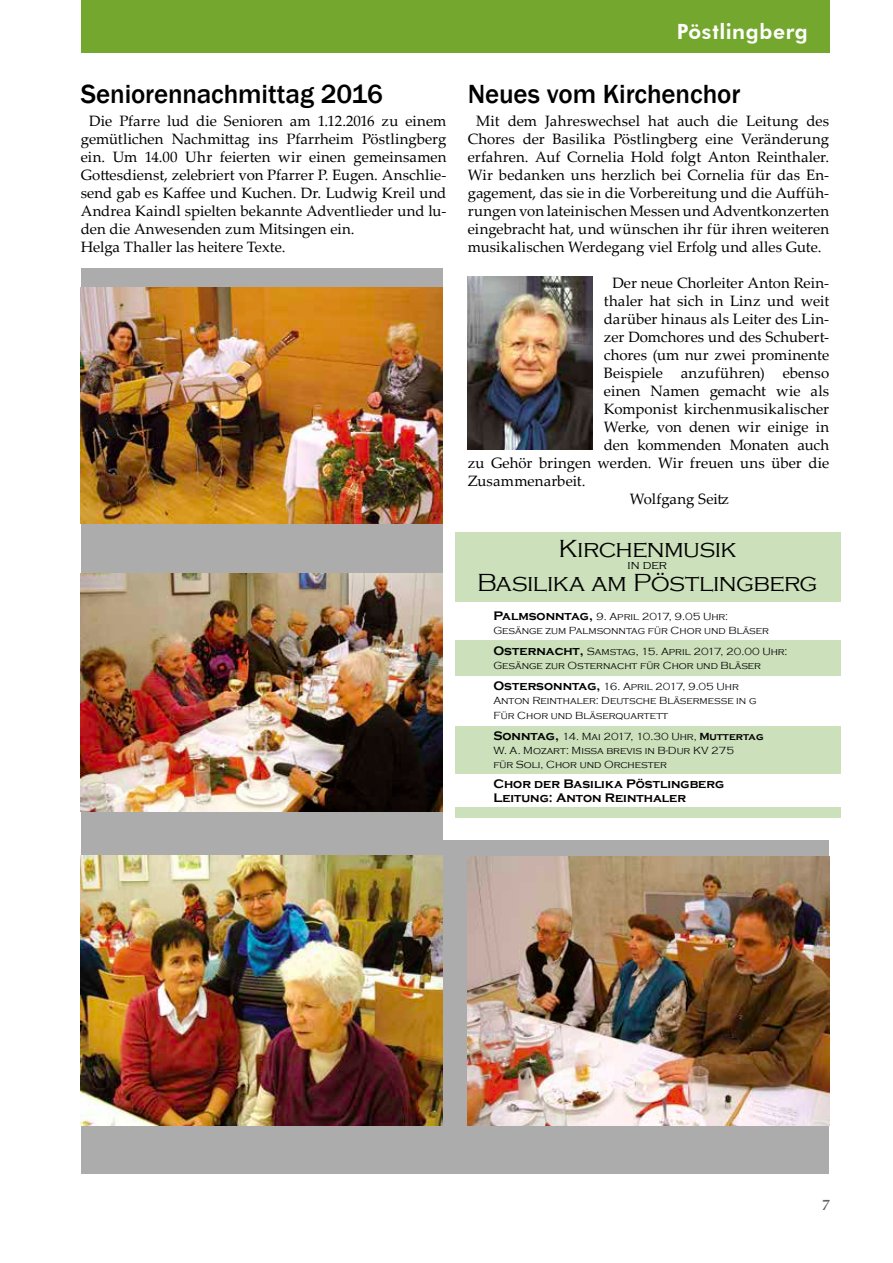
<style>
.page{position:relative;width:893px;height:1263px;background:#fff}
.page>*{position:absolute;margin:0;border:0;box-sizing:border-box;transform-origin:0 0}
.t1{font:500 27px "Franklin Gothic";letter-spacing:-.005em;color:#000}
.t2{font:300 25.5px/33.9px "Copperplate Gothic";letter-spacing:-.025em;color:#000;text-align:center}
.t3{font:800 21px "Futura BT";letter-spacing:.03em;color:#fff}
.t4{font:15px/18px "Palatino Linotype";color:#000;text-align:center}
.t5{font:italic 700 15px "Palatino Linotype";color:#636362}
.t6{font:700 12.75px/14.1px "Copperplate Gothic";color:#000}
.t7{font:300 12.75px "Copperplate Gothic";color:#000}
.t8{font:300 10.65px/14.1px "Copperplate Gothic";color:#000}
.s1{font-weight:700;font-size:12.75px}
.s2{font-weight:700}
</style>
<div class="page">
<div style="left:428px;top:840px;width:400px;height:334px;background:#acacac"></div>
<div style="left:81px;top:268px;width:361px;height:906px;background:#acacac"></div>
<div style="left:81px;top:0;width:748px;height:53px;background:#74a72d"></div>
<img style="left:468px;top:277px;width:124px;height:172px">
<img style="left:81px;top:287px;width:361px;height:237px">
<img style="left:81px;top:574px;width:361px;height:238px">
<img style="left:468px;top:856px;width:361px;height:269px">
<img style="left:81px;top:855px;width:361px;height:270px">
<div style="left:455px;top:532px;width:385px;height:69px;background:#cbe0bb"></div>
<div style="left:455px;top:726px;width:385px;height:48px;background:#cbe0bb"></div>
<div style="left:455px;top:640px;width:385px;height:36px;background:#cbe0bb"></div>
<div style="left:455px;top:807px;width:385px;height:11px;background:#cbe0bb"></div>
<h1 class="t1" style="left:81px;top:78px;width:304px">Seniorennachmittag 2016</h1>
<p class="t4" style="left:81px;top:111px;width:367px;text-align:left;text-indent:9px">Die Pfarre lud die Senioren am 1.12.2016 zu einem gemütlichen Nachmittag ins Pfarrheim Pöstlingberg ein. Um 14.00 Uhr feierten wir einen gemeinsamen Gottesdienst, zelebriert von Pfarrer P. Eugen. Anschlie&shy;send gab es Kaffee und Kuchen. Dr. Ludwig Kreil und Andrea Kaindl spielten bekannte Adventlieder und lu&shy;den die Anwesenden zum Mitsingen ein.<br>Helga Thaller las heitere Texte.</p>
<h3 class="t3" style="left:677px;top:19px;width:133px">Pöstlingberg</h3>
<h1 class="t1" style="left:468px;top:77px;width:274px">Neues vom Kirchenchor</h1>
<p class="t4" style="left:468px;top:111px;width:363px">Mit dem Jahreswechsel hat auch die Leitung des Chores der Basilika Pöstlingberg eine Veränderung erfahren. Auf Cornelia Hold folgt Anton Reinthaler.<br>Wir bedanken uns herzlich bei Cornelia für das En&shy;gagement, das sie in die Vorbereitung und die Auffüh&shy;rungen von lateinischen Messen und Adventkonzerten eingebracht hat, und wünschen ihr für ihren weiteren musikalischen Werdegang viel Erfolg und alles Gute.</p>
<p class="t4" style="left:612px;top:273px;width:218px">Der neue Chorleiter Anton Rein-</p>
<p class="t4" style="left:604px;top:291px;width:227px">thaler hat sich in Linz und weit</p>
<p class="t4" style="left:604px;top:309px;width:227px">darüber hinaus als Leiter des Lin-</p>
<p class="t4" style="left:604px;top:327px;width:227px">zer Domchores und des Schubert-</p>
<p class="t4" style="left:604px;top:345px;width:227px">chores (um nur zwei prominente</p>
<p class="t4" style="left:604px;top:363px;width:227px">Beispiele anzuführen) ebenso</p>
<p class="t4" style="left:604px;top:381px;width:227px">einen Namen gemacht wie als</p>
<p class="t4" style="left:604px;top:399px;width:227px">Komponist kirchenmusikalischer</p>
<p class="t4" style="left:604px;top:417px;width:227px">Werke, von denen wir einige in</p>
<p class="t4" style="left:604px;top:435px;width:227px">den kommenden Monaten auch</p>
<p class="t4" style="left:468px;top:453px;width:363px">zu Gehör bringen werden. Wir freuen uns über die</p>
<p class="t4" style="left:468px;top:471px;width:119px">Zusammenarbeit.</p>
<p class="t4" style="left:630px;top:489px;width:101px">Wolfgang Seitz</p>
<h2 class="t2" style="left:477px;top:532px;width:342px">Kirchenmusik<br>Basilika am Pöstlingberg</h2>
<p class="t7" style="left:628px;top:558px;width:41px">in der</p>
<p class="t8" style="left:493px;top:609px;width:277px"><span class="s1">Palmsonntag,</span> 9. April 2017, 9.05 Uhr:<br>Gesänge zum Palmsonntag für Chor und Bläser</p>
<p class="t8" style="left:493px;top:644px;width:296px"><span class="s1">Osternacht,</span> Samstag, 15. April 2017, 20.00 Uhr:<br>Gesänge zur Osternacht für Chor und Bläser</p>
<p class="t8" style="left:493px;top:680px;width:265px"><span class="s1">Ostersonntag,</span> 16. April 2017, 9.05 Uhr<br>Anton Reinthaler: Deutsche Bläsermesse in g<br>Für Chor und Bläserquartett</p>
<p class="t8" style="left:493px;top:729px;width:272px"><span class="s1">Sonntag,</span> 14. Mai 2017, 10.30 Uhr, <span class="s2">Muttertag<br></span>W. A. Mozart: Missa brevis in B-Dur KV 275<br>für Soli, Chor und Orchester</p>
<p class="t6" style="left:493px;top:777px;width:232px">Chor der Basilika Pöstlingberg<br>Leitung: Anton Reinthaler</p>
<p class="t5" style="left:822px;top:1194px;width:9px">7</p>
</div>
